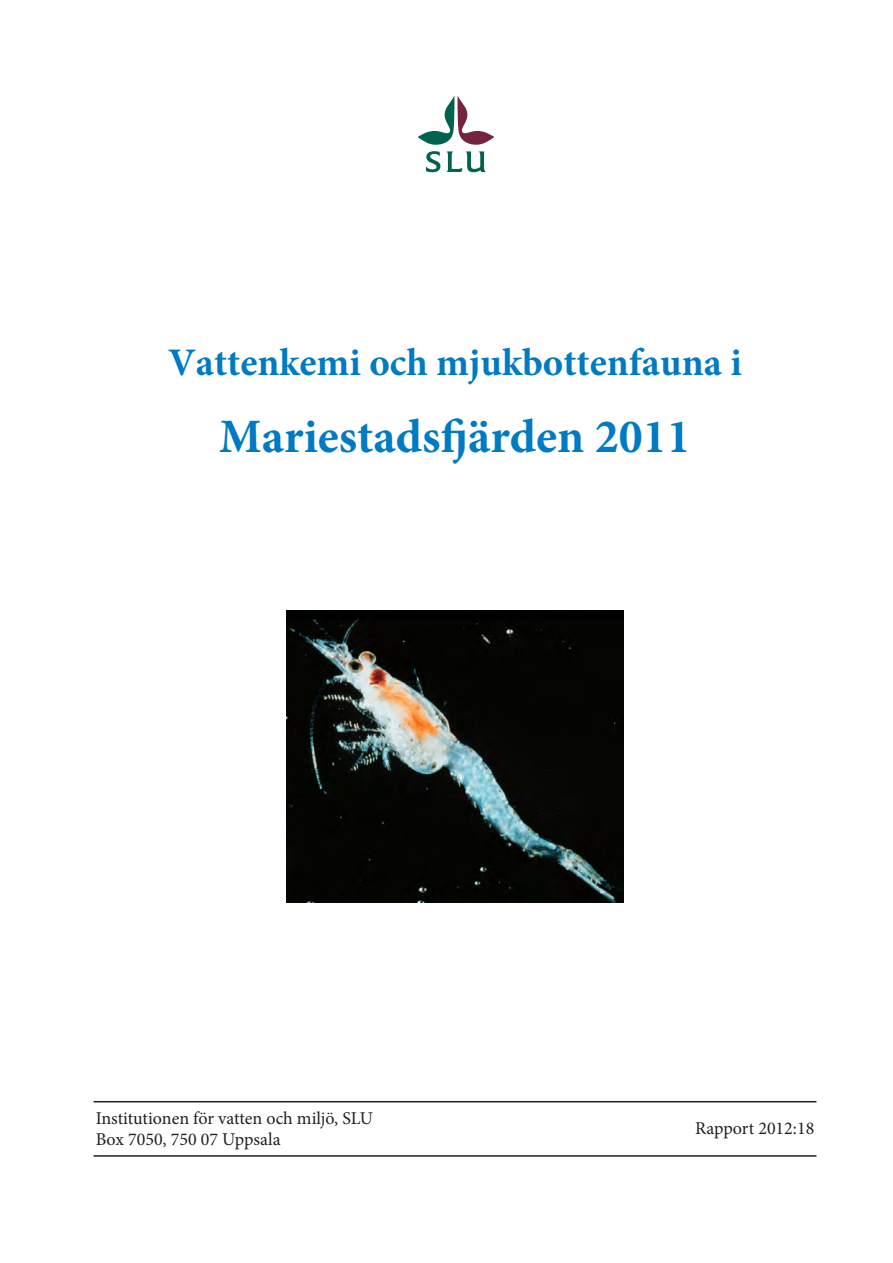
<style>
.page{position:relative;width:893px;height:1263px;background:#fff}
.page>*{position:absolute;margin:0;border:0;box-sizing:border-box;transform-origin:0 0}
.Rubrik1{font:700 48px "Minion Pro";color:#007ac2}
.Rubrik1-2{font:700 39px "Minion Pro";color:#007ac2}
.t1{font:18px "Minion Pro";color:#231f20}
</style>
<div class="page">
<hr style="left:94px;top:1155px;width:722px;height:2px;background:#231f20">
<hr style="left:94px;top:1101px;width:722px;height:1px;background:#231f20">
<svg style="left:418px;top:96px;width:76px;height:49px"></svg>
<svg style="left:426px;top:151px;width:14px;height:21px"></svg>
<svg style="left:447px;top:151px;width:39px;height:21px"></svg>
<img style="left:286px;top:610px;width:338px;height:293px">
<p class="Rubrik1-2" style="left:168px;top:335px;width:575px">Vattenkemi och mjukbottenfauna i</p>
<p class="Rubrik1" style="left:219px;top:403px;width:473px">Mariestadsfjärden 2011</p>
<p class="t1" style="left:96px;top:1106px;width:279px">Institutionen för vatten och miljö, SLU</p>
<p class="t1" style="left:96px;top:1127px;width:186px">Box 7050, 750 07 Uppsala</p>
<p class="t1" style="left:695px;top:1116px;width:121px">Rapport 2012:18</p>
</div>
